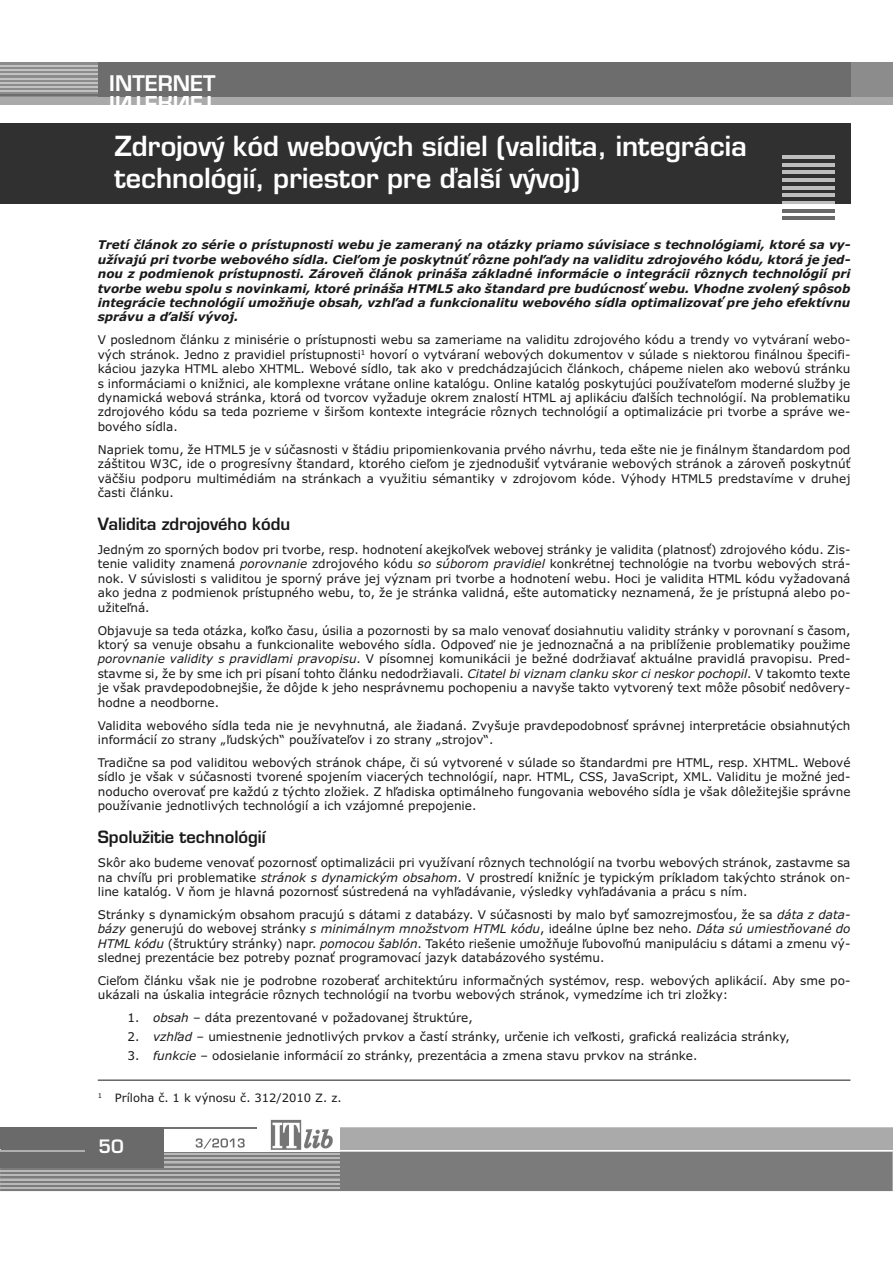
<style>
.page{position:relative;width:893px;height:1263px;background:#fff}
.page>*{position:absolute;margin:0;border:0;box-sizing:border-box;transform-origin:0 0}
.t1{font:27px/32.4px "Euromode CE Bold";color:#fff}
.t2{font:21px "Euromode CE Bold";color:#fff}
.t3{font:18px "Euromode CE Bold";color:#fff}
.t4{font:16.5px "Euromode CE Bold";color:#191919}
.t5{font:12px/14.4px "Verdana";color:#191919;text-align:justify}
.t6{font:italic 700 12px/14.4px "Verdana";color:#191919;text-align:justify}
.t7{font:11.55px "Verdana";color:#191919}
.s1{font-style:italic}
</style>
<div class="page">
<div style="left:0;top:62px;width:893px;height:43px;background:#aaa"></div>
<div style="left:0;top:62px;width:893px;height:34px;background:#8c8c8c"></div>
<div style="left:98px;top:62px;width:752px;height:34px;background:#6d6d6d"></div>
<hr style="left:0;top:95px;width:98px;height:1px;background:#6d6d6d">
<hr style="left:0;top:91px;width:98px;height:1px;background:#c2c2c2">
<hr style="left:0;top:86px;width:98px;height:2px;background:#c2c2c2">
<hr style="left:0;top:82px;width:98px;height:2px;background:#c2c2c2">
<hr style="left:0;top:78px;width:98px;height:1px;background:#c2c2c2">
<hr style="left:0;top:74px;width:98px;height:1px;background:#c2c2c2">
<hr style="left:0;top:69px;width:98px;height:2px;background:#c2c2c2">
<hr style="left:0;top:65px;width:98px;height:2px;background:#c2c2c2">
<svg style="left:340px;top:1127px;width:553px;height:64px;background:#acacac"></svg>
<hr style="left:0;top:1150px;width:893px;height:1px;background:#fff">
<hr style="left:164px;top:1127px;width:93px;height:2px;background:#717171">
<img style="left:270px;top:1119px;width:62px;height:19px">
<svg style="left:0;top:1138px;width:892px;height:53px;background:#8e8e8e"></svg>
<hr style="left:0;top:1187px;width:340px;height:2px;background:#b9b9b9">
<hr style="left:0;top:1183px;width:340px;height:1px;background:#b9b9b9">
<hr style="left:0;top:1179px;width:340px;height:1px;background:#b9b9b9">
<hr style="left:0;top:1174px;width:340px;height:2px;background:#b9b9b9">
<hr style="left:0;top:1170px;width:340px;height:2px;background:#b9b9b9">
<hr style="left:0;top:1166px;width:340px;height:1px;background:#b9b9b9">
<hr style="left:0;top:1162px;width:340px;height:1px;background:#b9b9b9">
<hr style="left:0;top:1157px;width:340px;height:2px;background:#b9b9b9">
<hr style="left:0;top:1153px;width:340px;height:2px;background:#b9b9b9">
<div style="left:0;top:1127px;width:164px;height:41px;background:#6a6a6a"></div>
<hr style="left:0;top:1150px;width:84px;height:1px;background:#b0b0b0">
<div style="left:0;top:123px;width:850px;height:81px;background:#303030"></div>
<hr style="left:782px;top:156px;width:52px;height:3px;background:#bdbdbd">
<hr style="left:782px;top:163px;width:52px;height:3px;background:#bdbdbd">
<hr style="left:782px;top:171px;width:52px;height:3px;background:#bdbdbd">
<hr style="left:782px;top:178px;width:52px;height:3px;background:#bdbdbd">
<hr style="left:782px;top:186px;width:52px;height:3px;background:#bdbdbd">
<hr style="left:782px;top:194px;width:52px;height:3px;background:#bdbdbd">
<hr style="left:782px;top:201px;width:52px;height:3px;background:#bdbdbd">
<hr style="left:782px;top:209px;width:52px;height:3px;background:#696969">
<hr style="left:782px;top:217px;width:52px;height:3px;background:#696969">
<hr style="left:98px;top:1080px;width:752px;height:1px;background:#191919">
<h2 class="t2" style="left:109px;top:73px;width:108px">IINNTTEERRNNEETT</h2>
<h1 class="t1" style="left:114px;top:130px;width:634px">Zdrojový kód webových sídiel (validita, integrácia technológií, priestor pre ďalší vývoj)</h1>
<p class="t6" style="left:98px;top:238px;width:754px">Tretí článok zo série o prístupnosti webu je zameraný na otázky priamo súvisiace s technológiami, ktoré sa vy&shy;užívajú pri tvorbe webového sídla. Cieľom je poskytnúť rôzne pohľady na validitu zdrojového kódu, ktorá je jed&shy;nou z podmienok prístupnosti. Zároveň článok prináša základné informácie o integrácii rôznych technológií pri tvorbe webu spolu s novinkami, ktoré prináša HTML5 ako štandard pre budúcnosť webu. Vhodne zvolený spôsob integrácie technológií umožňuje obsah, vzhľad a funkcionalitu webového sídla optimalizovať pre jeho efektívnu správu a ďalší vývoj.</p>
<p class="t5" style="left:98px;top:333px;width:754px">V poslednom článku z minisérie o prístupnosti webu sa zameriame na validitu zdrojového kódu a trendy vo vytváraní webo&shy;vých stránok. Jedno z pravidiel prístupnosti<sup>1</sup> hovorí o vytváraní webových dokumentov v súlade s niektorou finálnou špecifi&shy;káciou jazyka HTML alebo XHTML. Webové sídlo, tak ako v predchádzajúcich článkoch, chápeme nielen ako webovú stránku s informáciami o knižnici, ale komplexne vrátane online katalógu. Online katalóg poskytujúci používateľom moderné služby je dynamická webová stránka, ktorá od tvorcov vyžaduje okrem znalostí HTML aj aplikáciu ďalších technológií. Na problematiku zdrojového kódu sa teda pozrieme v širšom kontexte integrácie rôznych technológií a optimalizácie pri tvorbe a správe we&shy;bového sídla.</p>
<p class="t5" style="left:98px;top:442px;width:754px">Napriek tomu, že HTML5 je v súčasnosti v štádiu pripomienkovania prvého návrhu, teda ešte nie je finálnym štandardom pod záštitou W3C, ide o progresívny štandard, ktorého cieľom je zjednodušiť vytváranie webových stránok a zároveň poskytnúť väčšiu podporu multimédiám na stránkach a využitiu sémantiky v zdrojovom kóde. Výhody HTML5 predstavíme v druhej časti článku.</p>
<h3 class="t4" style="left:98px;top:514px;width:194px">Validita zdrojového kódu</h3>
<p class="t5" style="left:98px;top:543px;width:754px">Jedným zo sporných bodov pri tvorbe, resp. hodnotení akejkoľvek webovej stránky je validita (platnosť) zdrojového kódu. Zis&shy;tenie validity znamená <span class="s1">porovnanie</span> zdrojového kódu <span class="s1">so súborom pravidiel</span> konkrétnej technológie na tvorbu webových strá&shy;nok. V súvislosti s validitou je sporný práve jej význam pri tvorbe a hodnotení webu. Hoci je validita HTML kódu vyžadovaná ako jedna z podmienok prístupného webu, to, že je stránka validná, ešte automaticky neznamená, že je prístupná alebo po&shy;užiteľná.</p>
<p class="t5" style="left:98px;top:623px;width:754px">Objavuje sa teda otázka, koľko času, úsilia a pozornosti by sa malo venovať dosiahnutiu validity stránky v porovnaní s časom, ktorý sa venuje obsahu a funkcionalite webového sídla. Odpoveď nie je jednoznačná a na priblíženie problematiky použime <span class="s1">porovnanie validity s pravidlami pravopisu</span>. V písomnej komunikácii je bežné dodržiavať aktuálne pravidlá pravopisu. Pred&shy;stavme si, že by sme ich pri písaní tohto článku nedodržiavali. <span class="s1">Citatel bi viznam clanku skor ci neskor pochopil</span>. V takomto texte je však pravdepodobnejšie, že dôjde k jeho nesprávnemu pochopeniu a navyše takto vytvorený text môže pôsobiť nedôvery&shy;hodne a neodborne.</p>
<p class="t5" style="left:98px;top:718px;width:754px">Validita webového sídla teda nie je nevyhnutná, ale žiadaná. Zvyšuje pravdepodobnosť správnej interpretácie obsiahnutých informácií zo strany „ľudských“ používateľov i zo strany „strojov“.</p>
<p class="t5" style="left:98px;top:755px;width:754px">Tradične sa pod validitou webových stránok chápe, či sú vytvorené v súlade so štandardmi pre HTML, resp. XHTML. Webové sídlo je však v súčasnosti tvorené spojením viacerých technológií, napr. HTML, CSS, JavaScript, XML. Validitu je možné jed&shy;noducho overovať pre každú z týchto zložiek. Z hľadiska optimálneho fungovania webového sídla je však dôležitejšie správne používanie jednotlivých technológií a ich vzájomné prepojenie.</p>
<h3 class="t4" style="left:98px;top:827px;width:169px">Spolužitie technológií</h3>
<p class="t5" style="left:98px;top:856px;width:754px">Skôr ako budeme venovať pozornosť optimalizácii pri využívaní rôznych technológií na tvorbu webových stránok, zastavme sa na chvíľu pri problematike <span class="s1">stránok s dynamickým obsahom</span>. V prostredí knižníc je typickým príkladom takýchto stránok on&shy;line katalóg. V ňom je hlavná pozornosť sústredená na vyhľadávanie, výsledky vyhľadávania a prácu s ním.</p>
<p class="t5" style="left:98px;top:907px;width:754px">Stránky s dynamickým obsahom pracujú s dátami z databázy. V súčasnosti by malo byť samozrejmosťou, že sa <span class="s1">dáta z data&shy;bázy</span> generujú do webovej stránky <span class="s1">s minimálnym množstvom HTML kódu</span>, ideálne úplne bez neho. <span class="s1">Dáta sú umiestňované do HTML kódu</span> (štruktúry stránky) napr. <span class="s1">pomocou šablón</span>. Takéto riešenie umožňuje ľubovoľnú manipuláciu s dátami a zmenu vý&shy;slednej prezentácie bez potreby poznať programovací jazyk databázového systému.</p>
<p class="t5" style="left:98px;top:974px;width:754px">Cieľom článku však nie je podrobne rozoberať architektúru informačných systémov, resp. webových aplikácií. Aby sme po&shy;ukázali na úskalia integrácie rôznych technológií na tvorbu webových stránok, vymedzíme ich tri zložky:</p>
<p class="t5" style="left:128px;top:1011px;width:347px">1. <span class="s1">obsah</span> – dáta prezentované v požadovanej štruktúre,</p>
<p class="t5" style="left:128px;top:1030px;width:664px">2. <span class="s1">vzhľad</span> – umiestnenie jednotlivých prvkov a častí stránky, určenie ich veľkosti, grafická realizácia stránky,</p>
<p class="t5" style="left:128px;top:1048px;width:571px">3. <span class="s1">funkcie</span> – odosielanie informácií zo stránky, prezentácia a zmena stavu prvkov na stránke.</p>
<p class="t7" style="left:98px;top:1091px;width:245px"><sup>1</sup> Príloha č. 1 k výnosu č. 312/2010 Z. z.</p>
<h3 class="t3" style="left:98px;top:1135px;width:27px">50</h3>
</div>
